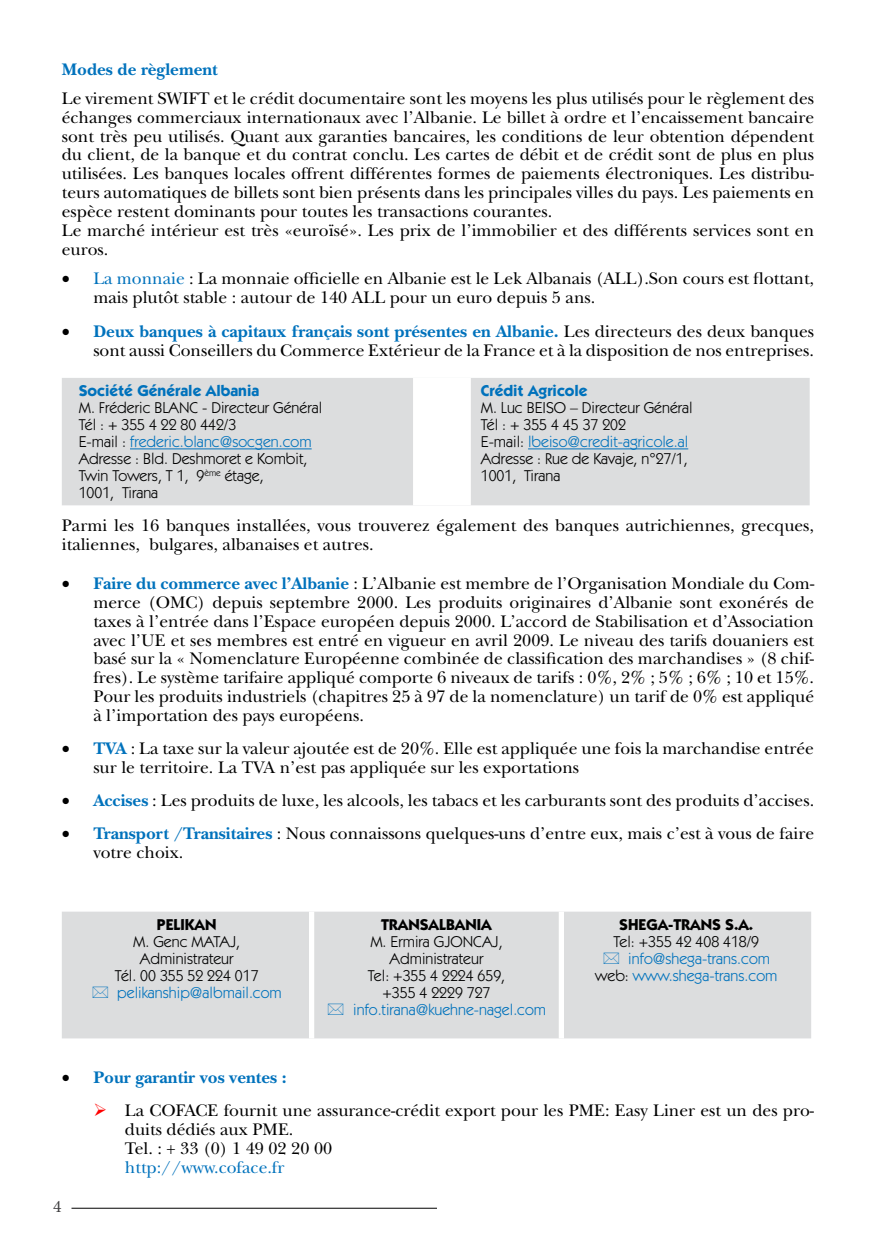
<style>
.page{position:relative;width:874px;height:1241px;background:#fff}
.page>*{position:absolute;margin:0;border:0;box-sizing:border-box;transform-origin:0 0}
.t1{font:17.5px/18.9px "New Baskerville Std";color:#000}
.t2{font:700 17.5px "New Baskerville Std";color:#0072bc}
.t3{font:17.5px "New Baskerville Std";color:#0072bc}
.t4{font:17.5px "Minion Pro";color:#414042}
.t5{font:15.75px/17px "ITC Kabel Std";color:#000}
.t6{font:15.75px/17px "ITC Kabel Std";color:#0072bc}
.t7{font:700 15.75px "ITC Kabel Std";color:#0072bc}
.t8{font:700 15.75px "ITC Kabel Std";color:#000}
.s1{color:#0072bc}
.s2{font-weight:700;color:#0072bc}
.s3{color:#000}
.s4{color:#f00}
</style>
<div class="page">
<hr style="left:71px;top:1207px;width:366px;height:1px;background:#000">
<div style="left:62px;top:378px;width:747px;height:127px;background:#dcddde"></div>
<div style="left:413px;top:378px;width:57px;height:127px;background:#fff"></div>
<hr style="left:130px;top:448px;width:181px;height:1px;background:#0072bc">
<hr style="left:528px;top:448px;width:160px;height:1px;background:#0072bc">
<div style="left:62px;top:911px;width:748px;height:127px;background:#dcddde"></div>
<div style="left:309px;top:911px;width:5px;height:127px;background:#fff"></div>
<div style="left:558px;top:911px;width:5px;height:127px;background:#fff"></div>
<svg style="left:93px;top:986px;width:15px;height:11px"></svg>
<svg style="left:328px;top:1003px;width:15px;height:11px"></svg>
<svg style="left:603px;top:952px;width:15px;height:11px"></svg>
<p class="t2" style="left:62px;top:59px;width:157px">Modes de règlement</p>
<p class="t1" style="left:62px;top:89px;width:753px">Le virement SWIFT et le crédit documentaire sont les moyens les plus utilisés pour le règlement des échanges commerciaux internationaux avec l’Albanie. Le billet à ordre et l’encaissement bancaire sont très peu utilisés. Quant aux garanties bancaires, les conditions de leur obtention dépendent du client, de la banque et du contrat conclu. Les cartes de débit et de crédit sont de plus en plus utilisées. Les banques locales offrent différentes formes de paiements électroniques. Les distribu&shy;teurs automatiques de billets sont bien présents dans les principales villes du pays. Les paiements en espèce restent dominants pour toutes les transactions courantes.<br>Le marché intérieur est très «euroïsé». Les prix de l’immobilier et des différents services sont en euros.</p>
<p class="t1" style="left:93px;top:269px;width:722px;text-indent:-32px">• <span class="s1">La monnaie</span> : La monnaie officielle en Albanie est le Lek Albanais (ALL).Son cours est flottant, mais plutôt stable : autour de 140 ALL pour un euro depuis 5 ans.</p>
<p class="t1" style="left:62px;top:322px;width:753px;text-align:right">• <span class="s2">Deux banques à capitaux français sont présentes en Albanie.</span> Les directeurs des deux banques sont aussi Conseillers du Commerce Extérieur de la France et à la disposition de nos entreprises.</p>
<p class="t7" style="left:79px;top:381px;width:182px">Société Générale Albania</p>
<p class="t5" style="left:79px;top:399px;width:245px">M. Fréderic BLANC - Directeur Général<br>Tél : + 355 4 22 80 442/3<br>E-mail : <span class="s1">frederic.blanc@socgen.com<br></span>Adresse : Bld. Deshmoret e Kombit,<br>Twin Towers, T 1, 9<sup>ème</sup> étage,<br>1001, Tirana</p>
<p class="t7" style="left:480px;top:381px;width:108px">Crédit Agricole</p>
<p class="t5" style="left:480px;top:399px;width:213px">M. Luc BEISO – Directeur Général<br>Tél : + 355 4 45 37 202<br>E-mail: <span class="s1">lbeiso@credit-agricole.al<br></span>Adresse : Rue de Kavaje, n°27/1,<br>1001, Tirana</p>
<p class="t1" style="left:62px;top:516px;width:753px">Parmi les 16 banques installées, vous trouverez également des banques autrichiennes, grecques, italiennes, bulgares, albanaises et autres.</p>
<p class="t1" style="left:93px;top:574px;width:722px;text-align:justify;text-indent:-31px">• <span class="s2">Faire du commerce avec l’Albanie</span> : L’Albanie est membre de l’Organisation Mondiale du Com&shy;merce (OMC) depuis septembre 2000. Les produits originaires d’Albanie sont exonérés de taxes à l’entrée dans l’Espace européen depuis 2000. L’accord de Stabilisation et d’Association avec l’UE et ses membres est entré en vigueur en avril 2009. Le niveau des tarifs douaniers est basé sur la « Nomenclature Européenne combinée de classification des marchandises » (8 chif&shy;fres). Le système tarifaire appliqué comporte 6 niveaux de tarifs : 0%, 2% ; 5% ; 6% ; 10 et 15%.<br>Pour les produits industriels (chapitres 25 à 97 de la nomenclature) un tarif de 0% est appliqué à l’importation des pays européens.</p>
<p class="t1" style="left:93px;top:739px;width:721px;text-indent:-31px">• <span class="s2">TVA</span> : La taxe sur la valeur ajoutée est de 20%. Elle est appliquée une fois la marchandise entrée sur le territoire. La TVA n’est pas appliquée sur les exportations</p>
<p class="t1" style="left:62px;top:790px;width:753px">• <span class="s2">Accises</span> : Les produits de luxe, les alcools, les tabacs et les carburants sont des produits d’accises.</p>
<p class="t1" style="left:93px;top:823px;width:722px;text-indent:-32px">• <span class="s2">Transport /Transitaires</span> : Nous connaissons quelques-uns d’entre eux, mais c’est à vous de faire votre choix.</p>
<p class="t8" style="left:157px;top:914px;width:61px">PELIKAN</p>
<p class="t5" style="left:115px;top:933px;width:145px;text-align:center">M. Genc MATAJ,<br>Administrateur<br>Tél. 00 355 52 224 017</p>
<p class="t6" style="left:117px;top:984px;width:166px">pelikanship@albmail.com</p>
<p class="t8" style="left:381px;top:914px;width:112px">TRANSALBANIA</p>
<p class="t5" style="left:367px;top:933px;width:139px;text-align:center">M. Ermira GJONCAJ,<br>Administrateur<br>Tel: +355 4 2224 659, +355 4 2229 727</p>
<p class="t6" style="left:353px;top:1001px;width:194px">info.tirana@kuehne-nagel.com</p>
<p class="t8" style="left:619px;top:914px;width:135px">SHEGA-TRANS S.A.</p>
<p class="t5" style="left:613px;top:933px;width:147px">Tel: +355 42 408 418/9</p>
<p class="t6" style="left:595px;top:950px;width:184px;text-indent:33px">info@shega-trans.com <span class="s3">web:</span> www.shega-trans.com</p>
<p class="t2" style="left:62px;top:1067px;width:226px"><span class="s3">•</span> Pour garantir vos ventes :</p>
<p class="t1" style="left:125px;top:1100px;width:690px;text-indent:-32px"><span class="s4">➢</span> La COFACE fournit une assurance-crédit export pour les PME: Easy Liner est un des pro&shy;duits dédiés aux PME.<br>Tel. : + 33 (0) 1 49 02 20 00</p>
<p class="t3" style="left:125px;top:1156px;width:161px">http://www.coface.fr</p>
<p class="t4" style="left:53px;top:1195px;width:10px">4</p>
</div>
